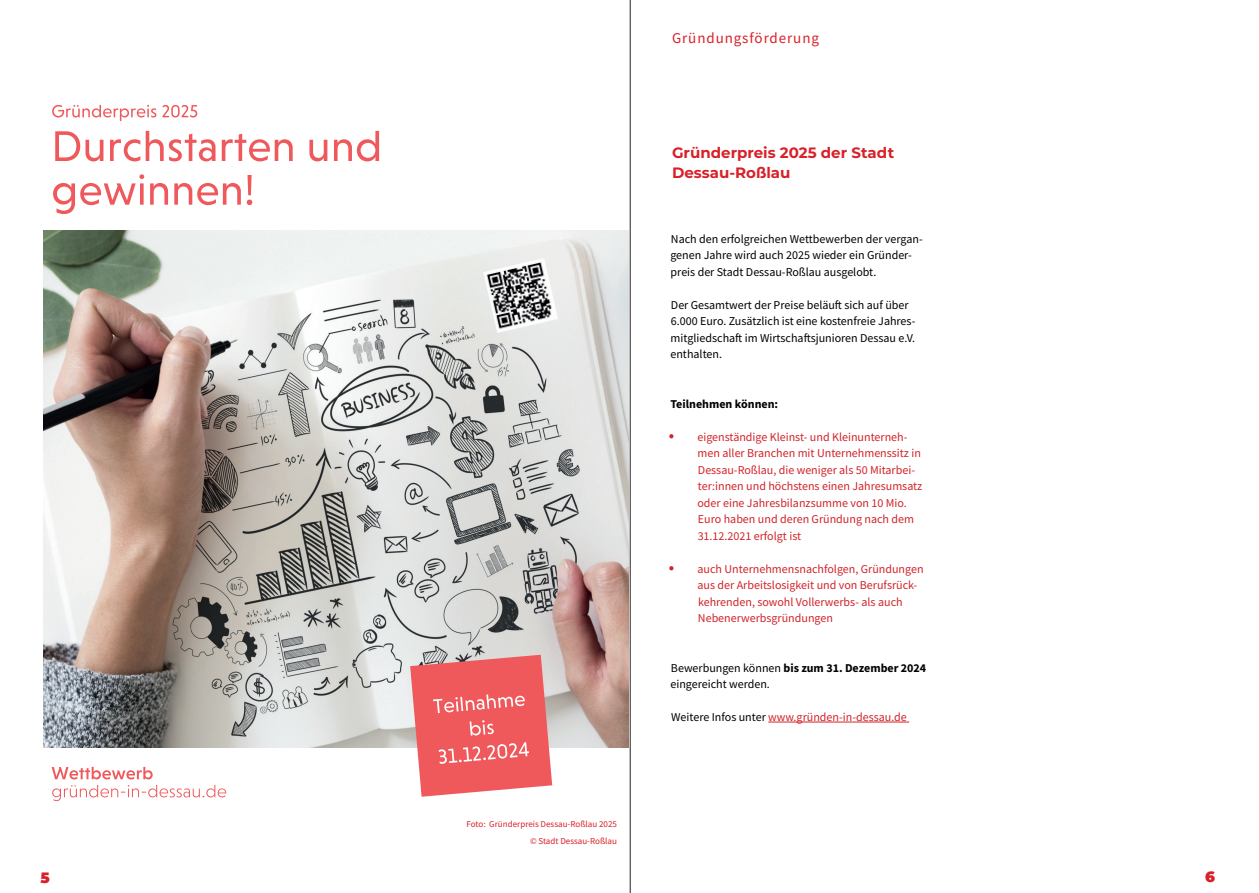
<style>
.page{position:relative;width:1259px;height:893px;background:#fff}
.page>*{position:absolute;margin:0;border:0;box-sizing:border-box;transform-origin:0 0}
.t1{font:700 15px/19.5px "Montserrat";color:#d92028}
.t2{font:15px "Source Sans Pro";letter-spacing:.06em;color:#d92028}
.t3{font:900 15px "Montserrat";color:#d92028}
.t4{font:12px/16.5px "Source Sans Pro";color:#d1232a}
.t5{font:12px/16.5px "Source Sans Pro";color:#000001}
.t6{font:700 12px "Source Sans Pro";color:#000001}
.t7{font:9px/16.5px "Source Sans Pro";color:#d92028;text-align:right}
.s1{font-size:18px}
.s2{font-weight:700}
.s3{color:#000001}
</style>
<div class="page">
<hr style="left:768px;top:722px;width:141px;height:1px;background:#d1232a">
<img style="left:44px;top:230px;width:584px;height:518px">
<svg style="left:52px;top:785px;width:174px;height:16px"></svg>
<svg style="left:52px;top:767px;width:101px;height:12px"></svg>
<svg style="left:410px;top:655px;width:142px;height:142px;background:#ee7475"></svg>
<svg style="left:53px;top:174px;width:199px;height:40px"></svg>
<svg style="left:55px;top:131px;width:324px;height:30px"></svg>
<svg style="left:52px;top:105px;width:145px;height:16px"></svg>
<img style="left:483px;top:258px;width:75px;height:75px">
<hr style="left:630px;top:0;width:1px;height:893px;background:#231f20">
<p class="t3" style="left:40px;top:866px;width:11px">5</p>
<p class="t7" style="left:466px;top:816px;width:152px">Foto: Gründerpreis Dessau-Roßlau 2025 © Stadt Dessau-Roßlau</p>
<p class="t2" style="left:672px;top:29px;width:148px">Gründungsförderung</p>
<p class="t1" style="left:672px;top:143px;width:224px">Gründerpreis 2025 der Stadt<br>Dessau-Roßlau</p>
<p class="t5" style="left:670px;top:231px;width:254px">Nach den erfolgreichen Wettbewerben der vergan&shy;genen Jahre wird auch 2025 wieder ein Gründer&shy;preis der Stadt Dessau-Roßlau ausgelobt.</p>
<p class="t5" style="left:670px;top:297px;width:246px">Der Gesamtwert der Preise beläuft sich auf über 6.000 Euro. Zusätzlich ist eine kostenfreie Jahres&shy;mitgliedschaft im Wirtschaftsjunioren Dessau e.V. enthalten.</p>
<p class="t6" style="left:670px;top:396px;width:109px">Teilnehmen können:</p>
<p class="t4" style="left:697px;top:429px;width:226px;text-indent:-29px"><span class="s1">•</span> eigenständige Kleinst- und Kleinunterneh&shy;men aller Branchen mit Unternehmenssitz in Dessau-Roßlau, die weniger als 50 Mitarbei&shy;ter:innen und höchstens einen Jahresumsatz oder eine Jahresbilanzsumme von 10 Mio.<br>Euro haben und deren Gründung nach dem 31.12.2021 erfolgt ist</p>
<p class="t4" style="left:697px;top:561px;width:227px;text-indent:-29px"><span class="s1">•</span> auch Unternehmensnachfolgen, Gründungen aus der Arbeitslosigkeit und von Berufsrück&shy;kehrenden, sowohl Vollerwerbs- als auch Nebenerwerbsgründungen</p>
<p class="t5" style="left:670px;top:660px;width:257px">Bewerbungen können <span class="s2">bis zum 31. Dezember 2024 </span>eingereicht werden.</p>
<p class="t4" style="left:671px;top:709px;width:237px"><span class="s3">Weitere Infos unter</span> www.gründen-in-dessau.de</p>
<p class="t3" style="left:1205px;top:866px;width:11px">6</p>
</div>
